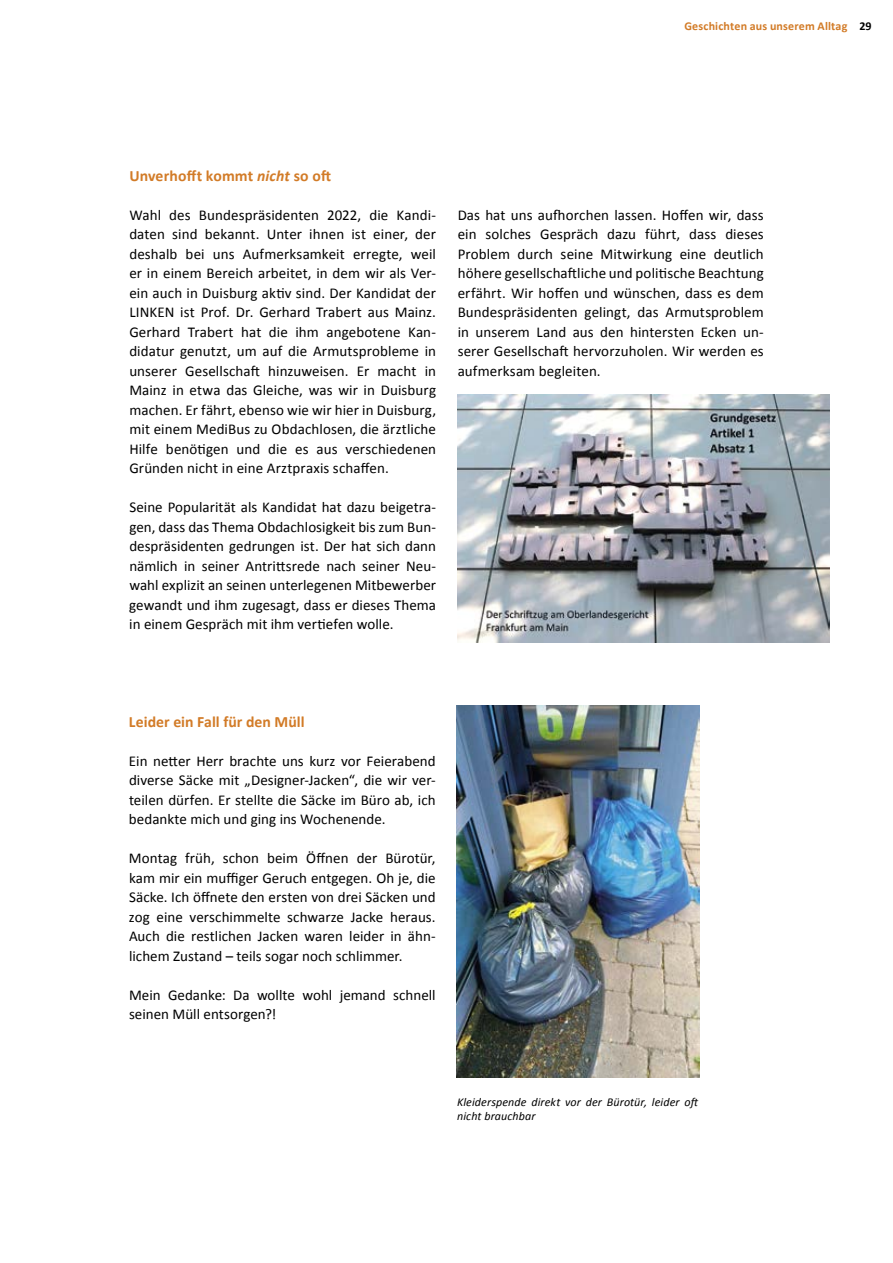
<style>
.page{position:relative;width:893px;height:1263px;background:#fff}
.page>*{position:absolute;margin:0;border:0;box-sizing:border-box;transform-origin:0 0}
.t1{font:700 15.75px "Calibri";letter-spacing:.005em;color:#d27b27}
.t2{font:15px/19.5px "Calibri";letter-spacing:.005em;color:#000;text-align:justify}
.t3{font:italic 12px/14.4px "Calibri";letter-spacing:.01em;color:#000}
.t4{font:700 12px "Calibri";letter-spacing:.015em;color:#d27b27}
.s1{color:#000}
.s2{font-style:italic}
</style>
<div class="page">
<img style="left:457px;top:395px;width:372px;height:248px">
<img style="left:457px;top:706px;width:243px;height:372px">
<p class="t4" style="left:684px;top:19px;width:189px">Geschichten aus unserem Alltag <span class="s1">29</span></p>
<p class="t1" style="left:129px;top:166px;width:203px">Unverhofft kommt <span class="s2">nicht</span> so oft</p>
<p class="t2" style="left:129px;top:204px;width:308px">Wahl des Bundespräsidenten 2022, die Kandi&shy;daten sind bekannt. Unter ihnen ist einer, der deshalb bei uns Aufmerksamkeit erregte, weil er in einem Bereich arbeitet, in dem wir als Ver&shy;ein auch in Duisburg aktiv sind. Der Kandidat der LINKEN ist Prof. Dr. Gerhard Trabert aus Mainz.<br>Gerhard Trabert hat die ihm angebotene Kan&shy;didatur genutzt, um auf die Armutsprobleme in unserer Gesellschaft hinzuweisen. Er macht in Mainz in etwa das Gleiche, was wir in Duisburg machen. Er fährt, ebenso wie wir hier in Duisburg, mit einem MediBus zu Obdachlosen, die ärztliche Hilfe benötigen und die es aus verschiedenen Gründen nicht in eine Arztpraxis schaffen.</p>
<p class="t2" style="left:129px;top:497px;width:308px">Seine Popularität als Kandidat hat dazu beigetra&shy;gen, dass das Thema Obdachlosigkeit bis zum Bun&shy;despräsidenten gedrungen ist. Der hat sich dann nämlich in seiner Antrittsrede nach seiner Neu&shy;wahl explizit an seinen unterlegenen Mitbewerber gewandt und ihm zugesagt, dass er dieses Thema in einem Gespräch mit ihm vertiefen wolle.</p>
<p class="t2" style="left:458px;top:204px;width:308px">Das hat uns aufhorchen lassen. Hoffen wir, dass ein solches Gespräch dazu führt, dass dieses Problem durch seine Mitwirkung eine deutlich höhere gesellschaftliche und politische Beachtung erfährt. Wir hoffen und wünschen, dass es dem Bundespräsidenten gelingt, das Armuts-problem in unserem Land aus den hintersten Ecken un&shy;serer Gesellschaft hervorzuholen. Wir werden es aufmerksam begleiten.</p>
<p class="t1" style="left:129px;top:712px;width:177px">Leider ein Fall für den Müll</p>
<p class="t2" style="left:129px;top:750px;width:308px">Ein netter Herr brachte uns kurz vor Feierabend diverse Säcke mit „Designer-Jacken“, die wir ver&shy;teilen dürfen. Er stellte die Säcke im Büro ab, ich bedankte mich und ging ins Wochenende.</p>
<p class="t2" style="left:129px;top:848px;width:308px">Montag früh, schon beim Öffnen der Bürotür, kam mir ein muffiger Geruch entgegen. Oh je, die Säcke. Ich öffnete den ersten von drei Säcken und zog eine verschimmelte schwarze Jacke heraus.<br>Auch die restlichen Jacken waren leider in ähn&shy;lichem Zustand – teils sogar noch schlimmer.</p>
<p class="t2" style="left:129px;top:984px;width:308px">Mein Gedanke: Da wollte wohl jemand schnell seinen Müll entsorgen?!</p>
<p class="t3" style="left:457px;top:1094px;width:244px">Kleiderspende direkt vor der Bürotür, leider oft nicht brauchbar</p>
</div>
